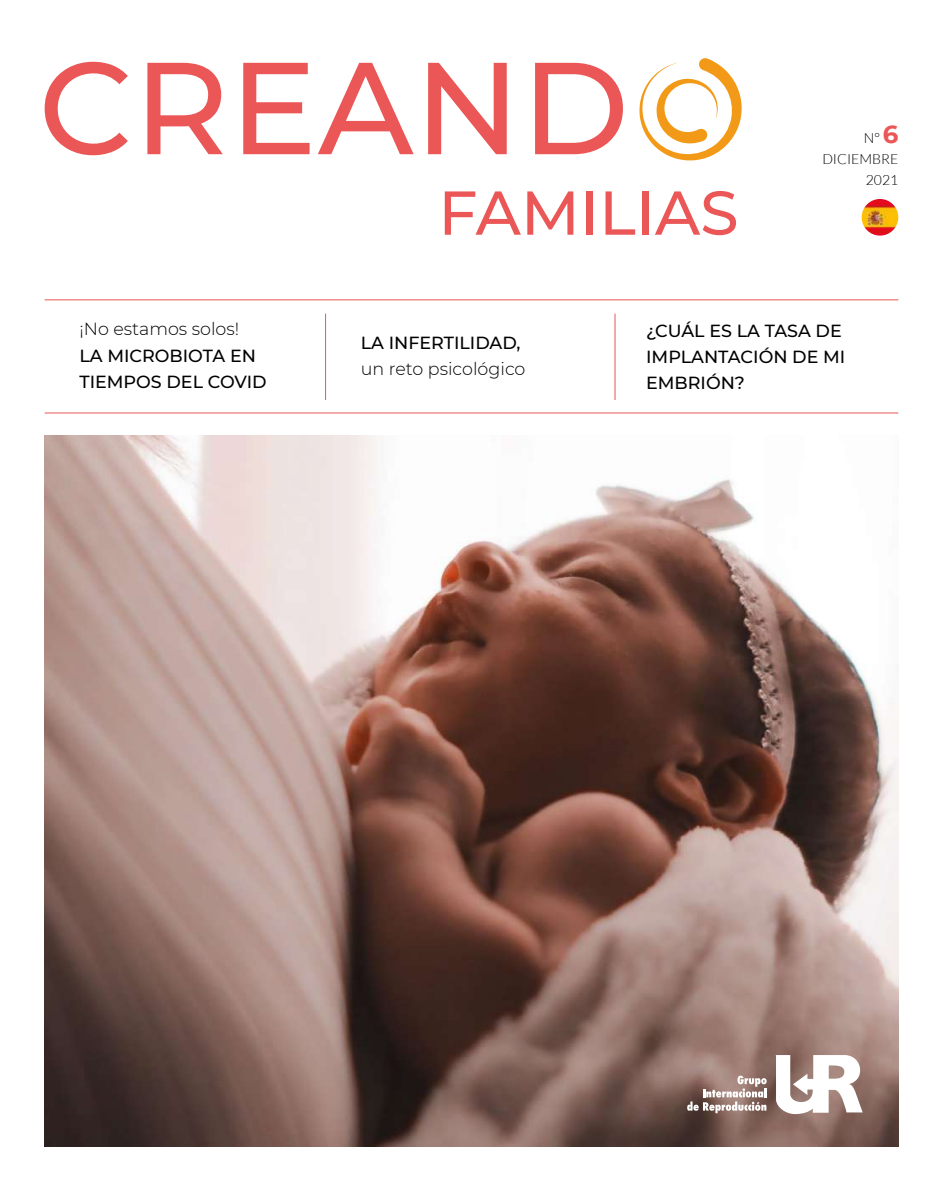
<style>
.page{position:relative;width:943px;height:1191px;background:#fff}
.page>*{position:absolute;margin:0;border:0;box-sizing:border-box;transform-origin:0 0}
.t1{font:500 17.5px/26.2px "Montserrat";color:#000}
.t2{font:300 17.5px "Montserrat";color:#000}
.t3{font:300 14px/21px "Lato";color:#000;text-align:right}
.s1{font-family:"Montserrat";font-weight:700;font-size:24.5px;color:#eb5656}
</style>
<div class="page">
<img style="left:45px;top:435px;width:853px;height:711px">
<svg style="left:687px;top:1075px;width:79px;height:38px"></svg>
<hr style="left:45px;top:299px;width:853px;height:1px;background:#eb5656">
<hr style="left:45px;top:412px;width:853px;height:1px;background:#eb5656">
<hr style="left:325px;top:314px;width:1px;height:86px;background:#eb5656">
<hr style="left:614px;top:314px;width:1px;height:86px;background:#eb5656">
<img style="left:861px;top:199px;width:37px;height:37px;border-radius:18px">
<svg style="left:45px;top:62px;width:83px;height:93px"></svg>
<svg style="left:147px;top:63px;width:76px;height:91px"></svg>
<svg style="left:243px;top:63px;width:66px;height:91px"></svg>
<svg style="left:318px;top:63px;width:95px;height:91px"></svg>
<svg style="left:428px;top:63px;width:78px;height:91px"></svg>
<svg style="left:535px;top:63px;width:88px;height:91px"></svg>
<svg style="left:445px;top:191px;width:76px;height:44px"></svg>
<svg style="left:527px;top:191px;width:46px;height:44px"></svg>
<div style="left:586px;top:191px;width:6px;height:44px;background:#eb5656"></div>
<svg style="left:605px;top:191px;width:30px;height:44px"></svg>
<div style="left:642px;top:191px;width:6px;height:44px;background:#eb5656"></div>
<svg style="left:655px;top:191px;width:81px;height:44px"></svg>
<svg style="left:639px;top:58px;width:102px;height:102px"></svg>
<svg style="left:776px;top:1055px;width:86px;height:59px"></svg>
<p class="t2" style="left:79px;top:318px;width:161px">¡No estamos solos!</p>
<p class="t1" style="left:79px;top:342px;width:189px">LA MICROBIOTA EN<br>TIEMPOS DEL COVID</p>
<p class="t1" style="left:361px;top:330px;width:161px">LA INFERTILIDAD,</p>
<p class="t2" style="left:361px;top:358px;width:166px">un reto psicológico</p>
<p class="t3" style="left:822px;top:127px;width:77px">N° <span class="s1">6<br></span>DICIEMBRE<br>2021</p>
<p class="t1" style="left:646px;top:317px;width:201px">¿CUÁL ES LA TASA DE<br>IMPLANTACIÓN DE MI<br>EMBRIÓN?</p>
</div>
